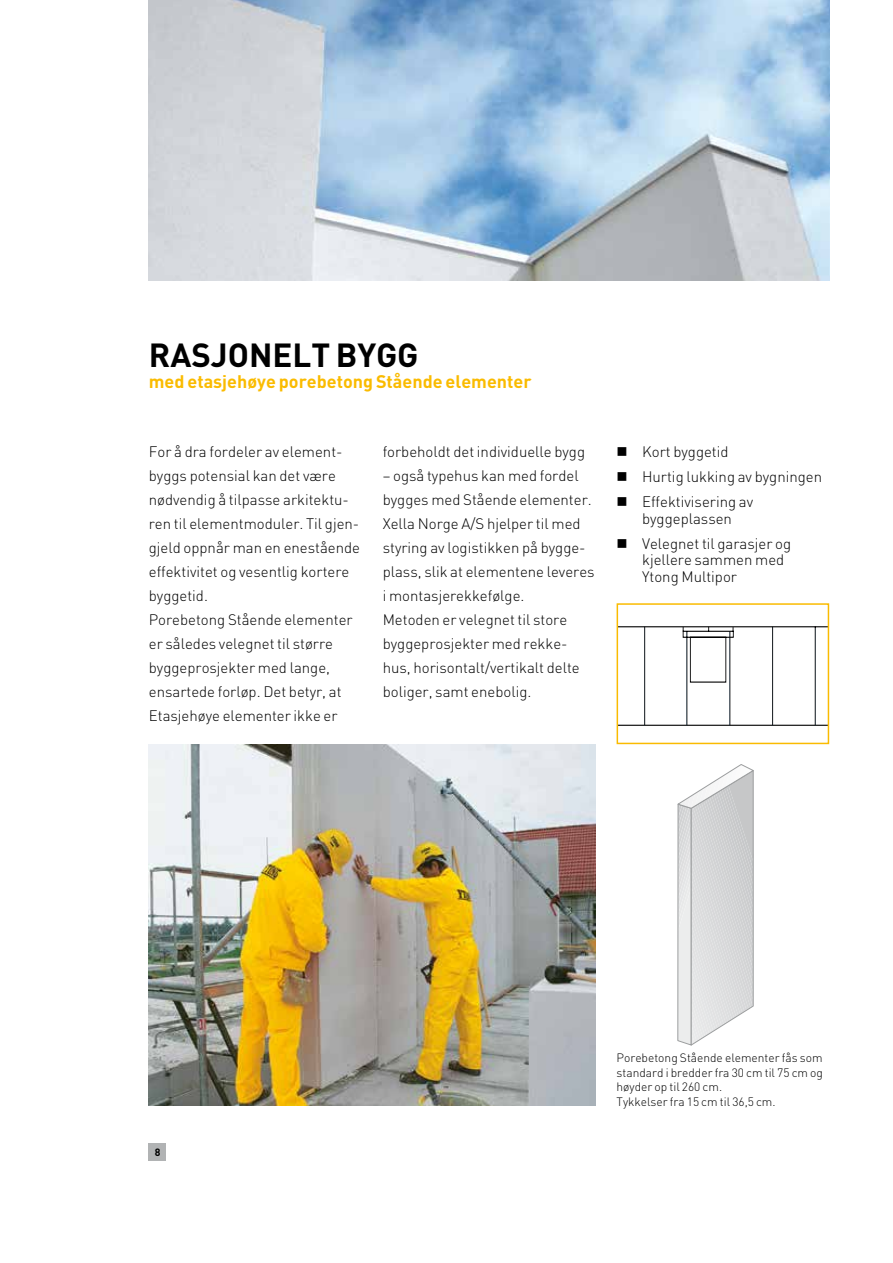
<style>
.page{position:relative;width:893px;height:1263px;background:#fff}
.page>*{position:absolute;margin:0;border:0;box-sizing:border-box;transform-origin:0 0}
.t1{font:700 33px "DIN";color:#000}
.t2{font:700 18px "DIN";color:#fabb00}
.t3{font:300 15px/24px "DIN";color:#000}
.t4{font:300 12px/14.4px "DIN";color:#000}
.t5{font:700 10.5px "DIN";color:#000}
</style>
<div class="page">
<div style="left:149px;top:1144px;width:17px;height:17px;background:#b1b3b4"></div>
<img style="left:149px;top:0;width:680px;height:281px">
<svg style="left:677px;top:764px;width:77px;height:282px"></svg>
<img style="left:149px;top:744px;width:446px;height:362px">
<hr style="left:617px;top:725px;width:211px;height:1px;background:#000">
<hr style="left:644px;top:627px;width:1px;height:98px;background:#000">
<hr style="left:772px;top:627px;width:1px;height:98px;background:#000">
<hr style="left:815px;top:627px;width:1px;height:98px;background:#000">
<hr style="left:617px;top:627px;width:211px;height:1px;background:#000">
<svg style="left:683px;top:627px;width:50px;height:98px"></svg>
<div style="left:617px;top:603px;width:212px;height:141px;border:2px solid #fabb00"></div>
<h1 class="t1" style="left:149px;top:333px;width:271px">RASJONELT BYGG</h1>
<p class="t2" style="left:149px;top:370px;width:384px">med etasjehøye porebetong Stående elementer</p>
<p class="t3" style="left:149px;top:440px;width:213px">For å dra fordeler av element&shy;byggs potensial kan det være nødvendig å tilpasse arkitektu&shy;ren til elementmoduler. Til gjen&shy;gjeld oppnår man en enestående effektivitet og vesentlig kortere byggetid.<br>Porebetong Stående elementer er således velegnet til større byggeprosjekter med lange, ensartede forløp. Det betyr, at<br>Etasjehøye elementer ikke er</p>
<p class="t3" style="left:383px;top:440px;width:204px">forbeholdt det individuelle bygg</p>
<p class="t3" style="left:383px;top:464px;width:213px">– også typehus kan med fordel bygges med Stående elementer.<br>Xella Norge A/S hjelper til med styring av logistikken på bygge&shy;plass, slik at elementene leveres i montasjerekkefølge.<br>Metoden er velegnet til store byggeprosjekter med rekke&shy;hus, horisontalt/vertikalt delte boliger, samt enebolig.</p>
<p class="t3" style="left:617px;top:440px;width:114px">■ Kort byggetid</p>
<p class="t3" style="left:617px;top:465px;width:207px">■ Hurtig lukking av bygningen</p>
<p class="t3" style="left:617px;top:494px;width:138px;line-height:16.5px;text-align:center">■ Effektivisering av byggeplassen</p>
<p class="t3" style="left:642px;top:535px;width:151px;line-height:16.5px;text-indent:-26px">■ Velegnet til garasjer og kjellere sammen med<br>Ytong Multipor</p>
<p class="t5" style="left:155px;top:1145px;width:7px">8</p>
<p class="t4" style="left:617px;top:1051px;width:208px">Porebetong Stående elementer fås som standard i bredder fra 30 cm til 75 cm og høyder op til 260 cm.<br>Tykkelser fra 15 cm til 36,5 cm.</p>
</div>
